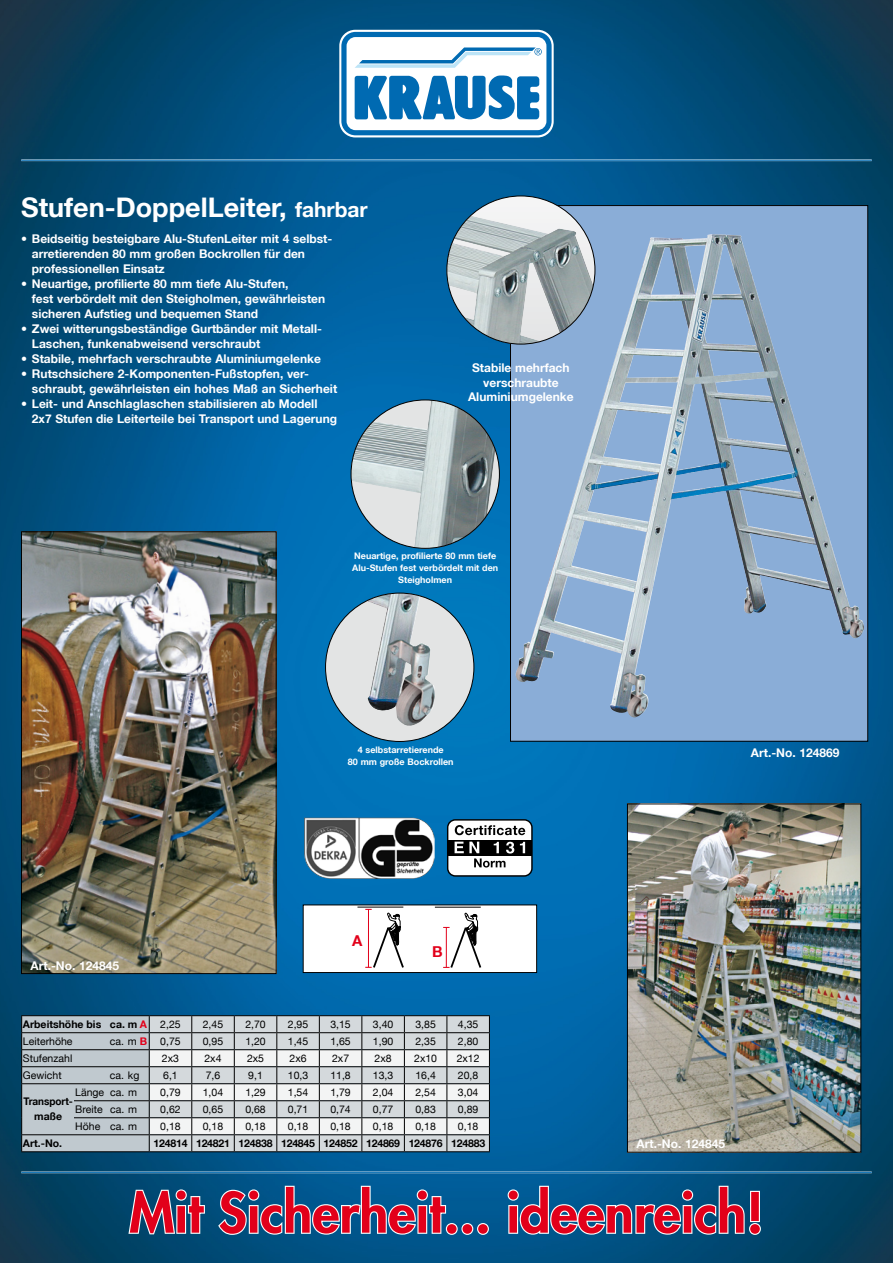
<style>
.page{position:relative;width:893px;height:1263px;background:#fff}
.page>*{position:absolute;margin:0;border:0;box-sizing:border-box;transform-origin:0 0}
.t1{font:800 54px "Futura LT";color:#e2001a}
.t2{font:700 27px "Helvetica Neue LT";color:#fff}
.t3{font:700 15px "Helvetica Neue LT";color:#e2001a}
.t4{font:700 12px/15px "Helvetica Neue LT";color:#fff}
.t5{font:10.5px/17px "Helvetica Neue LT";color:#000}
.t6{font:700 10.5px "Helvetica Neue LT";letter-spacing:-.02em;color:#000}
.t7{font:700 10.5px/17.1px "Helvetica Neue LT";color:#000}
.t8{font:700 10.5px/15px "Helvetica Neue LT";letter-spacing:-.02em;color:#000;text-align:center;scale:.95 1}
.t9{font:700 9px/12px "Helvetica Neue LT";color:#fff;text-align:center}
.s1{font-size:21px}
.s2{color:#e2001a}
.s3{font-weight:400}
.s4{font-weight:700;color:#e2001a}
</style>
<div class="page">
<img style="left:0;top:0;width:893px;height:1263px">
<svg style="left:339px;top:30px;width:215px;height:107px"></svg>
<svg style="left:341px;top:32px;width:211px;height:103px"></svg>
<hr style="left:21px;top:159px;width:851px;height:2px;background:#fff">
<hr style="left:21px;top:160px;width:851px;height:1px;background:#006ab2">
<hr style="left:21px;top:1171px;width:851px;height:2px;background:#fff">
<hr style="left:21px;top:1172px;width:851px;height:1px;background:#006ab2">
<svg style="left:127px;top:1188px;width:79px;height:47px"></svg>
<svg style="left:217px;top:1184px;width:273px;height:52px;background:#397ca7"></svg>
<svg style="left:506px;top:1184px;width:256px;height:52px"></svg>
<div style="left:510px;top:206px;width:358px;height:535px;background:#8aadd7"></div>
<img style="left:515px;top:234px;width:349px;height:484px">
<img style="left:629px;top:806px;width:230px;height:344px">
<div style="left:627px;top:804px;width:234px;height:348px;border:1px solid #000"></div>
<img style="left:351px;top:400px;width:148px;height:148px">
<img style="left:326px;top:593px;width:148px;height:140px">
<img style="left:23px;top:533px;width:251px;height:439px">
<div style="left:21px;top:531px;width:255px;height:443px;border:1px solid #000"></div>
<img style="left:304px;top:818px;width:131px;height:61px">
<div style="left:448px;top:820px;width:84px;height:56px;background:#fff;border-radius:8px"></div>
<div style="left:447px;top:819px;width:86px;height:58px;border:1px solid #000;border-radius:8px"></div>
<svg style="left:448px;top:840px;width:84px;height:15px"></svg>
<svg style="left:520px;top:842px;width:5px;height:11px"></svg>
<svg style="left:455px;top:842px;width:59px;height:25px"></svg>
<svg style="left:455px;top:825px;width:70px;height:10px"></svg>
<div style="left:303px;top:905px;width:234px;height:67px;background:#fff"></div>
<svg style="left:443px;top:912px;width:39px;height:56px"></svg>
<hr style="left:435px;top:907px;width:46px;height:1px;background:#000">
<svg style="left:365px;top:909px;width:39px;height:59px"></svg>
<hr style="left:357px;top:907px;width:46px;height:1px;background:#000">
<div style="left:303px;top:905px;width:234px;height:68px;border:1px solid #000"></div>
<hr style="left:21px;top:1015px;width:53px;height:1px;background:#000">
<hr style="left:74px;top:1015px;width:75px;height:1px;background:#000">
<hr style="left:149px;top:1015px;width:43px;height:1px;background:#000">
<hr style="left:192px;top:1015px;width:42px;height:1px;background:#000">
<hr style="left:234px;top:1015px;width:43px;height:1px;background:#000">
<hr style="left:277px;top:1015px;width:42px;height:1px;background:#000">
<hr style="left:319px;top:1015px;width:43px;height:1px;background:#000">
<hr style="left:362px;top:1015px;width:42px;height:1px;background:#000">
<hr style="left:404px;top:1015px;width:43px;height:1px;background:#000">
<hr style="left:447px;top:1015px;width:43px;height:1px;background:#000">
<svg style="left:21px;top:1016px;width:469px;height:136px"></svg>
<img style="left:447px;top:196px;width:148px;height:148px">
<h2 class="t2" style="left:21px;top:190px;width:348px">Stufen-DoppelLeiter, <span class="s1">fahrbar</span></h2>
<p class="t4" style="left:32px;top:231px;width:302px;text-indent:-11px">• Beidseitig besteigbare Alu-StufenLeiter mit 4 selbst&shy;arretierenden 80 mm großen Bockrollen für den professionellen Einsatz</p>
<p class="t4" style="left:32px;top:276px;width:295px;text-indent:-11px">• Neuartige, profilierte 80 mm tiefe Alu-Stufen,<br>fest verbördelt mit den Steigholmen, gewährleisten sicheren Aufstieg und bequemen Stand</p>
<p class="t4" style="left:32px;top:321px;width:292px;text-indent:-11px">• Zwei witterungsbeständige Gurtbänder mit Metall-<br>Laschen, funkenabweisend verschraubt</p>
<p class="t4" style="left:21px;top:351px;width:301px">• Stabile, mehrfach verschraubte Aluminiumgelenke</p>
<p class="t4" style="left:32px;top:366px;width:307px;text-indent:-11px">• Rutschsichere 2-Komponenten-Fußstopfen, ver&shy;schraubt, gewährleisten ein hohes Maß an Sicherheit</p>
<p class="t4" style="left:32px;top:396px;width:307px;text-indent:-11px">• Leit- und Anschlaglaschen stabilisieren ab Modell<br>2x7 Stufen die Leiterteile bei Transport und Lagerung</p>
<p class="t4" style="left:468px;top:360px;width:107px;line-height:14.4px;text-align:center">Stabile mehrfach verschraubte<br>Aluminiumgelenke</p>
<p class="t9" style="left:352px;top:550px;width:147px">Neuartige, profilierte 80 mm tiefe<br>Alu-Stufen fest verbördelt mit den<br>Steigholmen</p>
<p class="t9" style="left:348px;top:744px;width:107px">4 selbstarretierende<br>80 mm große Bockrollen</p>
<p class="t4" style="left:31px;top:958px;width:90px">Art.-No. 124845</p>
<p class="t3" style="left:352px;top:931px;width:12px">A</p>
<p class="t3" style="left:432px;top:943px;width:12px">B</p>
<p class="t7" style="left:23px;top:1015px;width:126px">Arbeitshöhe bis ca. m <span class="s2">A<br></span><span class="s3">Leiterhöhe</span></p>
<p class="t5" style="left:160px;top:1015px;width:22px">2,25</p>
<p class="t5" style="left:203px;top:1015px;width:22px">2,45</p>
<p class="t5" style="left:245px;top:1015px;width:22px">2,70</p>
<p class="t5" style="left:288px;top:1015px;width:22px">2,95</p>
<p class="t5" style="left:330px;top:1015px;width:22px">3,15</p>
<p class="t5" style="left:373px;top:1015px;width:22px">3,40</p>
<p class="t5" style="left:415px;top:1015px;width:22px">3,85</p>
<p class="t5" style="left:458px;top:1015px;width:22px">4,35</p>
<p class="t5" style="left:160px;top:1033px;width:22px">0,75</p>
<p class="t5" style="left:203px;top:1033px;width:22px">0,95</p>
<p class="t5" style="left:245px;top:1033px;width:22px">1,20</p>
<p class="t5" style="left:288px;top:1033px;width:22px">1,45</p>
<p class="t5" style="left:330px;top:1033px;width:22px">1,65</p>
<p class="t5" style="left:373px;top:1033px;width:22px">1,90</p>
<p class="t5" style="left:415px;top:1033px;width:22px">2,35</p>
<p class="t5" style="left:458px;top:1033px;width:22px">2,80</p>
<p class="t5" style="left:162px;top:1050px;width:19px">2x3</p>
<p class="t5" style="left:204px;top:1050px;width:19px">2x4</p>
<p class="t5" style="left:247px;top:1050px;width:19px">2x5</p>
<p class="t5" style="left:290px;top:1050px;width:19px">2x6</p>
<p class="t5" style="left:332px;top:1050px;width:19px">2x7</p>
<p class="t5" style="left:375px;top:1050px;width:19px">2x8</p>
<p class="t5" style="left:414px;top:1050px;width:24px">2x10</p>
<p class="t5" style="left:457px;top:1050px;width:24px">2x12</p>
<p class="t5" style="left:163px;top:1067px;width:16px">6,1</p>
<p class="t5" style="left:206px;top:1067px;width:16px">7,6</p>
<p class="t5" style="left:248px;top:1067px;width:16px">9,1</p>
<p class="t5" style="left:288px;top:1067px;width:22px">10,3</p>
<p class="t5" style="left:330px;top:1067px;width:22px">11,8</p>
<p class="t5" style="left:373px;top:1067px;width:22px">13,3</p>
<p class="t5" style="left:415px;top:1067px;width:22px">16,4</p>
<p class="t5" style="left:458px;top:1067px;width:22px">20,8</p>
<p class="t5" style="left:160px;top:1084px;width:22px">0,79</p>
<p class="t5" style="left:203px;top:1084px;width:22px">1,04</p>
<p class="t5" style="left:245px;top:1084px;width:22px">1,29</p>
<p class="t5" style="left:288px;top:1084px;width:22px">1,54</p>
<p class="t5" style="left:330px;top:1084px;width:22px">1,79</p>
<p class="t5" style="left:373px;top:1084px;width:22px">2,04</p>
<p class="t5" style="left:415px;top:1084px;width:22px">2,54</p>
<p class="t5" style="left:458px;top:1084px;width:22px">3,04</p>
<p class="t5" style="left:160px;top:1101px;width:22px">0,62</p>
<p class="t5" style="left:203px;top:1101px;width:22px">0,65</p>
<p class="t5" style="left:245px;top:1101px;width:22px">0,68</p>
<p class="t5" style="left:288px;top:1101px;width:22px">0,71</p>
<p class="t5" style="left:330px;top:1101px;width:22px">0,74</p>
<p class="t5" style="left:373px;top:1101px;width:22px">0,77</p>
<p class="t5" style="left:415px;top:1101px;width:22px">0,83</p>
<p class="t5" style="left:458px;top:1101px;width:22px">0,89</p>
<p class="t5" style="left:160px;top:1118px;width:22px">0,18</p>
<p class="t5" style="left:203px;top:1118px;width:22px">0,18</p>
<p class="t5" style="left:245px;top:1118px;width:22px">0,18</p>
<p class="t5" style="left:288px;top:1118px;width:22px">0,18</p>
<p class="t5" style="left:330px;top:1118px;width:22px">0,18</p>
<p class="t5" style="left:373px;top:1118px;width:22px">0,18</p>
<p class="t5" style="left:415px;top:1118px;width:22px">0,18</p>
<p class="t5" style="left:458px;top:1118px;width:22px">0,18</p>
<p class="t6" style="left:154px;top:1137px;width:333px">124814 124821 124838 124845 124852 124869 124876 124883</p>
<p class="t5" style="left:110px;top:1032px;width:39px">ca. m <span class="s4">B</span></p>
<p class="t5" style="left:23px;top:1049px;width:51px">Stufenzahl<br>Gewicht</p>
<p class="t5" style="left:110px;top:1066px;width:31px">ca. kg</p>
<p class="t8" style="left:24px;top:1094px;width:53px">Transport&shy;maße</p>
<p class="t5" style="left:75px;top:1083px;width:63px;text-align:justify">Länge ca. m Breite ca. m Höhe ca. m</p>
<p class="t6" style="left:23px;top:1137px;width:41px">Art.-No.</p>
<p class="t4" style="left:751px;top:745px;width:90px">Art.-No. 124869</p>
<p class="t4" style="left:637px;top:1136px;width:90px">Art.-No. 124845</p>
<h1 class="t1" style="left:129px;top:1177px;width:636px">Mit Sicherheit... ideenreich!</h1>
</div>
